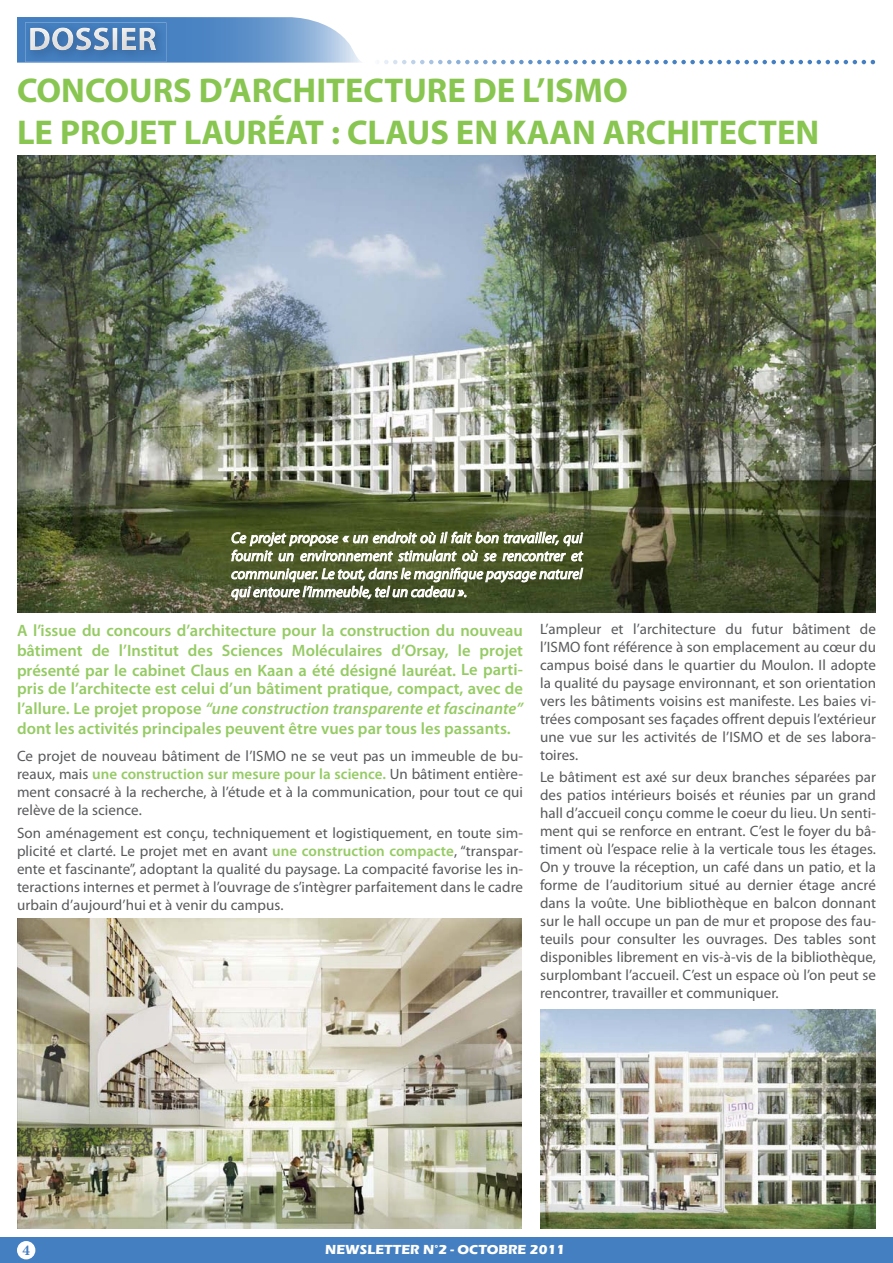
<style>
.page{position:relative;width:893px;height:1263px;background:#fff}
.page>*{position:absolute;margin:0;border:0;box-sizing:border-box;transform-origin:0 0}
.t1{font:700 34.5px/41.4px "Myriad Pro";color:#88c651}
.t2{font:600 16.5px/19.8px "Myriad Pro";color:#95cb64;text-align:justify}
.t3{font:15px/18px "Myriad Pro";letter-spacing:.005em;color:#58595b;text-align:justify}
.t4{font:italic 15px/18px "Myriad Pro";color:#fff;text-align:justify}
.t5{font:700 15px "Minion Pro";color:#447fc1}
.t6{font:700 13.5px "Eras ITC";color:#fff}
.s1{font-style:italic}
.s2{font-weight:600;color:#95cb64}
</style>
<div class="page">
<div style="left:0;top:1237px;width:893px;height:26px;background:#447fc1"></div>
<img style="left:17px;top:156px;width:859px;height:456px">
<svg style="left:17px;top:17px;width:344px;height:46px;background:#77a2d2"></svg>
<svg style="left:377px;top:60px;width:498px;height:4px"></svg>
<img style="left:25px;top:22px;width:141px;height:40px">
<img style="left:30px;top:27px;width:126px;height:23px">
<div style="left:18px;top:1242px;width:17px;height:17px;background:#fff;border-radius:50%"></div>
<div style="left:17px;top:1241px;width:18px;height:18px;border:2px solid #fff;border-radius:50%"></div>
<svg style="left:231px;top:531px;width:353px;height:69px;background:#77815e"></svg>
<img style="left:17px;top:918px;width:505px;height:311px">
<img style="left:540px;top:1010px;width:336px;height:219px">
<h1 class="t1" style="left:17px;top:69px;width:804px">CONCOURS D’ARCHITECTURE DE L’ISMO<br>LE PROJET LAURÉAT : CLAUS EN KAAN ARCHITECTEN</h1>
<p class="t4" style="left:231px;top:528px;width:353px">Ce projet propose « un endroit où il fait bon travailler, qui fournit un environnement stimulant où se rencontrer et communiquer. Le tout, dans le magnifique paysage naturel qui entoure l’immeuble, tel un cadeau ».</p>
<p class="t2" style="left:17px;top:620px;width:508px">A l’issue du concours d’architecture pour la construction du nouveau bâtiment de l’Institut des Sciences Moléculaires d’Orsay, le projet présenté par le cabinet Claus en Kaan a été désigné lauréat. Le parti-</p>
<p class="t2" style="left:17px;top:678px;width:507px">pris de l’architecte est celui d’un bâtiment pratique, compact, avec de l’allure. Le projet propose <span class="s1">“une construction transparente et fascinante” </span>dont les activités principales peuvent être vues par tous les passants.</p>
<p class="t3" style="left:17px;top:747px;width:508px">Ce projet de nouveau bâtiment de l’ISMO ne se veut pas un immeuble de bu&shy;reaux, mais <span class="s2">une construction sur mesure pour la science.</span> Un bâtiment entière&shy;ment consacré à la recherche, à l’étude et à la communication, pour tout ce qui relève de la science.</p>
<p class="t3" style="left:17px;top:823px;width:508px">Son aménagement est conçu, techniquement et logistiquement, en toute sim&shy;plicité et clarté. Le projet met en avant <span class="s2">une construction compacte</span>, “transpar&shy;ente et fascinante”, adoptant la qualité du paysage. La compacité favorise les in&shy;teractions internes et permet à l’ouvrage de s’intègrer parfaitement dans le cadre urbain d’aujourd’hui et à venir du campus.</p>
<p class="t3" style="left:540px;top:619px;width:337px">L’ampleur et l’architecture du futur bâtiment de l’ISMO font référence à son emplacement au cœur du campus boisé dans le quartier du Moulon. Il adopte la qualité du paysage environnant, et son orientation vers les bâtiments voisins est manifeste. Les baies vi&shy;trées composant ses façades offrent depuis l’extérieur une vue sur les activités de l’ISMO et de ses labora&shy;toires.</p>
<p class="t3" style="left:540px;top:768px;width:337px">Le bâtiment est axé sur deux branches séparées par des patios intérieurs boisés et réunies par un grand hall d’accueil conçu comme le coeur du lieu. Un senti&shy;ment qui se renforce en entrant. C’est le foyer du bâ&shy;timent où l’espace relie à la verticale tous les étages.<br>On y trouve la réception, un café dans un patio, et la forme de l’auditorium situé au dernier étage ancré dans la voûte. Une bibliothèque en balcon donnant sur le hall occupe un pan de mur et propose des fau&shy;teuils pour consulter les ouvrages. Des tables sont disponibles librement en vis-à-vis de la bibliothèque, surplombant l’accueil. C’est un espace où l’on peut se rencontrer, travailler et communiquer.</p>
<p class="t5" style="left:22px;top:1240px;width:9px">4</p>
<p class="t6" style="left:325px;top:1242px;width:241px">NEWSLETTER N°2 - OCTOBRE 2011</p>
</div>
